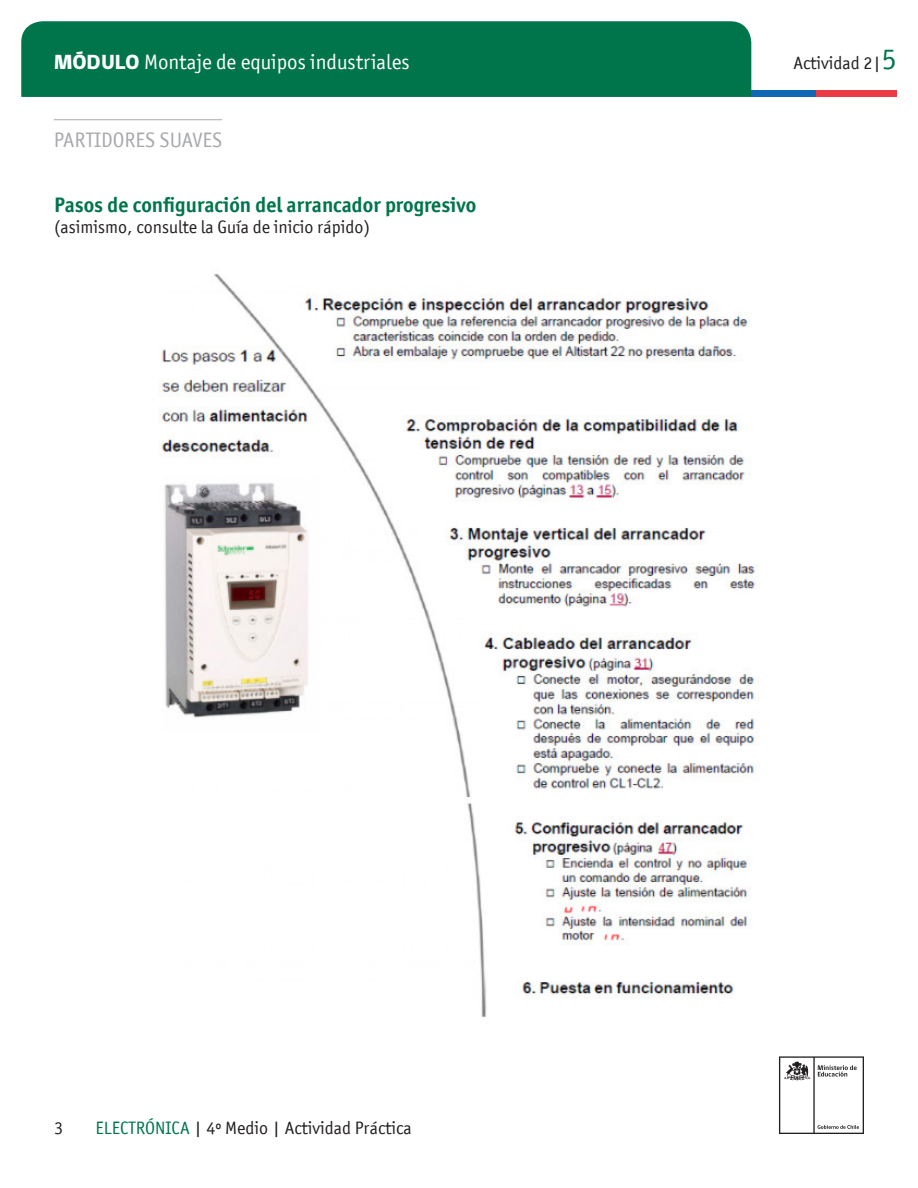
<style>
.page{position:relative;width:918px;height:1188px;background:#fff}
.page>*{position:absolute;margin:0;border:0;box-sizing:border-box;transform-origin:0 0}
.t1{font:700 21px "Officina San ITC";color:#00754b}
.t2{font:21px "Officina San ITC";color:#fff}
.t3{font:21px "Officina San ITC";color:#a8a9ad}
.t4{font:18px "Officina San ITC";color:#231f20}
.s1{font-family:"gob CL";font-weight:800}
.s2{font-size:30px;color:#00754b}
.s3{color:#00754b}
</style>
<div class="page">
<hr style="left:54px;top:119px;width:168px;height:1px;background:#a8a9ad">
<div style="left:21px;top:21px;width:730px;height:76px;background:#00754b"></div>
<div style="left:751px;top:90px;width:65px;height:7px;background:#0f69b4"></div>
<div style="left:816px;top:90px;width:81px;height:7px;background:#eb3c46"></div>
<svg style="left:779px;top:1056px;width:85px;height:78px"></svg>
<img style="left:158px;top:274px;width:602px;height:744px">
<p class="t2" style="left:54px;top:50px;width:357px"><span class="s1">MÓDULO</span> Montaje de equipos industriales</p>
<p class="t3" style="left:54px;top:127px;width:170px">PARTIDORES SUAVES</p>
<p class="t1" style="left:54px;top:192px;width:424px">Pasos de configuración del arrancador progresivo</p>
<p class="t4" style="left:54px;top:217px;width:318px">(asimismo, consulte la Guía de inicio rápido)</p>
<p class="t4" style="left:794px;top:53px;width:105px">Actividad 2|<span class="s2">5</span></p>
<p class="t4" style="left:54px;top:1118px;width:10px">3</p>
<p class="t4" style="left:95px;top:1118px;width:318px"><span class="s3">ELECTRÓNICA</span> | 4º Medio | Actividad Práctica</p>
</div>
